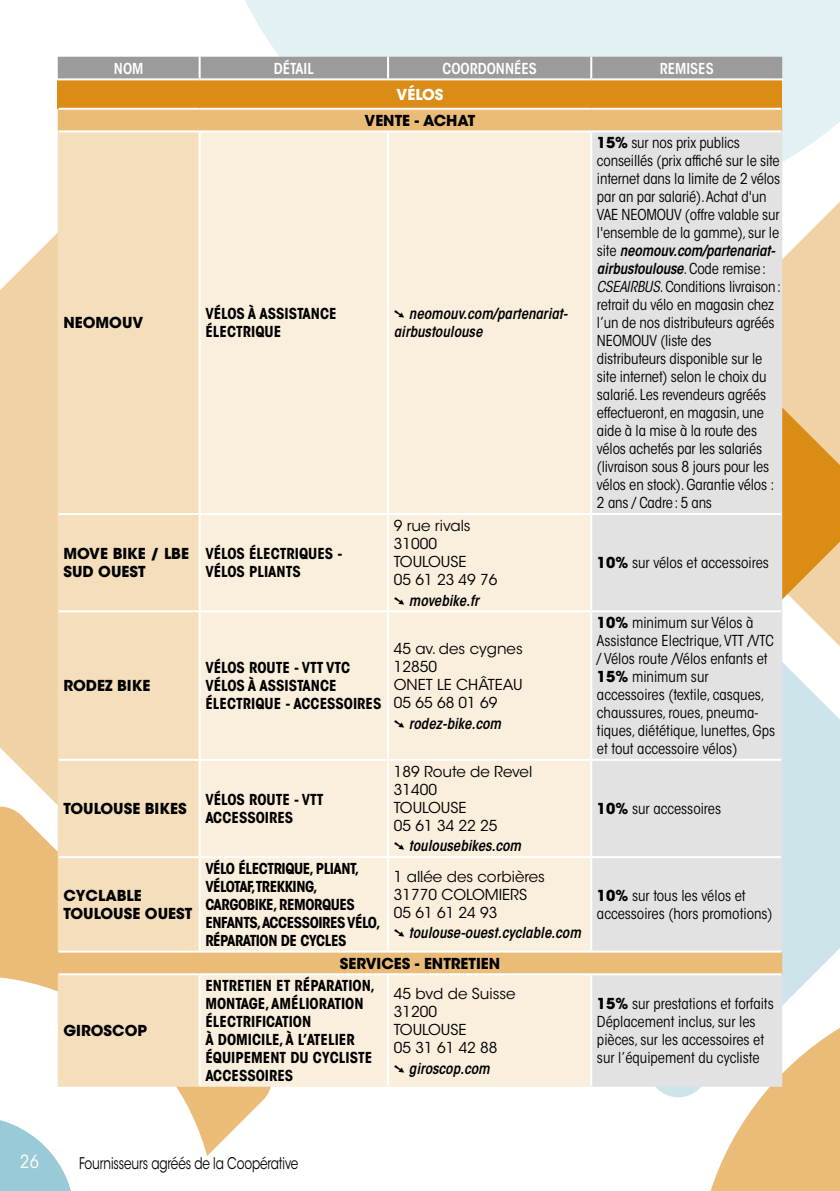
<style>
.page{position:relative;width:840px;height:1191px;background:#fff}
.page>*{position:absolute;margin:0;border:0;box-sizing:border-box;transform-origin:0 0}
.t1{font:condensed 18px "ITC Avant Garde Std";color:#fff}
.t2{font:16px "ITC Avant Garde Std";letter-spacing:-.01em;color:#000;scale:.75 1}
.t3{font:condensed 15px/18px "ITC Avant Garde Std";letter-spacing:-.01em;color:#000}
.t4{font:700 condensed 15px/18px "ITC Avant Garde Std";color:#000}
.t5{font:15px/18px "ITC Avant Garde Std";color:#000}
.t6{font:italic 600 condensed 15px/18px "ITC Avant Garde Std";color:#000}
.t7{font:700 15px/18px "ITC Avant Garde Std";color:#000}
.t8{font:700 condensed 15px/18px "ITC Avant Garde Std";letter-spacing:-.03em;color:#000}
.t9{font:600 condensed 15px "ITC Avant Garde Std";color:#fff}
.t10{font:700 15px "ITC Avant Garde Std";color:#fff}
.s1{font-weight:700;font-stretch:normal}
.s2{font-weight:600;font-style:italic}
.s3{font-style:italic}
</style>
<div class="page">
<svg style="left:710px;top:1100px;width:129px;height:91px"></svg>
<svg style="left:0;top:946px;width:275px;height:202px;fill:#eabc77"></svg>
<svg style="left:781px;top:213px;width:58px;height:91px;fill:#f1d2a5"></svg>
<svg style="left:411px;top:703px;width:428px;height:397px;fill:#cde4eb"></svg>
<svg style="left:0;top:92px;width:58px;height:854px;fill:#f1d2a5"></svg>
<svg style="left:781px;top:304px;width:58px;height:399px"></svg>
<svg style="left:204px;top:0;width:635px;height:213px;fill:#e3f0f4"></svg>
<svg style="left:0;top:976px;width:215px;height:180px"></svg>
<svg style="left:0;top:1116px;width:75px;height:75px"></svg>
<div style="left:58px;top:57px;width:723px;height:21px;background:#9b9b9b"></div>
<div style="left:58px;top:79px;width:723px;height:30px;background:#db8c15"></div>
<div style="left:58px;top:109px;width:723px;height:22px;background:#eabc77"></div>
<div style="left:58px;top:131px;width:141px;height:955px;background:#f5debb"></div>
<div style="left:199px;top:132px;width:392px;height:954px;background:#faefdd"></div>
<div style="left:591px;top:131px;width:190px;height:955px;background:#e2e2e2"></div>
<hr style="left:198px;top:57px;width:2px;height:21px;background:#fff">
<hr style="left:387px;top:57px;width:2px;height:21px;background:#fff">
<hr style="left:590px;top:57px;width:2px;height:21px;background:#fff">
<hr style="left:57px;top:78px;width:142px;height:2px;background:#fff">
<hr style="left:199px;top:78px;width:189px;height:2px;background:#fff">
<hr style="left:388px;top:78px;width:203px;height:2px;background:#fff">
<hr style="left:591px;top:78px;width:191px;height:2px;background:#fff">
<hr style="left:59px;top:108px;width:140px;height:2px;background:#fff">
<hr style="left:199px;top:108px;width:189px;height:2px;background:#fff">
<hr style="left:388px;top:108px;width:203px;height:2px;background:#fff">
<hr style="left:591px;top:108px;width:189px;height:2px;background:#fff">
<hr style="left:59px;top:130px;width:140px;height:2px;background:#fff">
<hr style="left:199px;top:130px;width:189px;height:2px;background:#fff">
<hr style="left:198px;top:132px;width:2px;height:381px;background:#fff">
<hr style="left:388px;top:130px;width:203px;height:2px;background:#fff">
<hr style="left:387px;top:132px;width:2px;height:381px;background:#fff">
<hr style="left:591px;top:130px;width:189px;height:2px;background:#fff">
<hr style="left:590px;top:132px;width:2px;height:381px;background:#fff">
<hr style="left:59px;top:513px;width:140px;height:2px;background:#fff">
<hr style="left:199px;top:513px;width:189px;height:2px;background:#fff">
<hr style="left:198px;top:515px;width:2px;height:95px;background:#fff">
<hr style="left:388px;top:513px;width:203px;height:2px;background:#fff">
<hr style="left:387px;top:515px;width:2px;height:95px;background:#fff">
<hr style="left:591px;top:513px;width:189px;height:2px;background:#fff">
<hr style="left:590px;top:515px;width:2px;height:95px;background:#fff">
<hr style="left:59px;top:610px;width:140px;height:2px;background:#fff">
<hr style="left:199px;top:610px;width:189px;height:2px;background:#fff">
<hr style="left:198px;top:612px;width:2px;height:147px;background:#fff">
<hr style="left:388px;top:610px;width:203px;height:2px;background:#fff">
<hr style="left:387px;top:612px;width:2px;height:147px;background:#fff">
<hr style="left:591px;top:610px;width:189px;height:2px;background:#fff">
<hr style="left:590px;top:612px;width:2px;height:147px;background:#fff">
<hr style="left:59px;top:759px;width:140px;height:2px;background:#fff">
<hr style="left:199px;top:759px;width:189px;height:2px;background:#fff">
<hr style="left:198px;top:761px;width:2px;height:95px;background:#fff">
<hr style="left:388px;top:759px;width:203px;height:2px;background:#fff">
<hr style="left:387px;top:761px;width:2px;height:95px;background:#fff">
<hr style="left:591px;top:759px;width:189px;height:2px;background:#fff">
<hr style="left:590px;top:761px;width:2px;height:95px;background:#fff">
<hr style="left:59px;top:856px;width:140px;height:2px;background:#fff">
<hr style="left:199px;top:856px;width:189px;height:2px;background:#fff">
<hr style="left:198px;top:858px;width:2px;height:92px;background:#fff">
<hr style="left:388px;top:856px;width:203px;height:2px;background:#fff">
<hr style="left:387px;top:858px;width:2px;height:92px;background:#fff">
<hr style="left:591px;top:856px;width:189px;height:2px;background:#fff">
<hr style="left:590px;top:858px;width:2px;height:92px;background:#fff">
<hr style="left:59px;top:950px;width:140px;height:2px;background:#fff">
<hr style="left:199px;top:950px;width:189px;height:2px;background:#fff">
<hr style="left:388px;top:950px;width:203px;height:2px;background:#fff">
<hr style="left:591px;top:950px;width:189px;height:2px;background:#fff">
<hr style="left:59px;top:973px;width:140px;height:2px;background:#fff">
<hr style="left:199px;top:973px;width:189px;height:2px;background:#fff">
<hr style="left:198px;top:975px;width:2px;height:110px;background:#fff">
<hr style="left:388px;top:973px;width:203px;height:2px;background:#fff">
<hr style="left:387px;top:975px;width:2px;height:110px;background:#fff">
<hr style="left:591px;top:973px;width:189px;height:2px;background:#fff">
<hr style="left:590px;top:975px;width:2px;height:110px;background:#fff">
<p class="t9" style="left:114px;top:59px;width:31px">NOM</p>
<p class="t9" style="left:274px;top:59px;width:41px">DÉTAIL</p>
<p class="t9" style="left:442px;top:59px;width:96px">COORDONNÉES</p>
<p class="t9" style="left:659px;top:59px;width:55px">REMISES</p>
<p class="t10" style="left:396px;top:85px;width:48px">VÉLOS</p>
<p class="t7" style="left:364px;top:111px;width:112px">VENTE - ACHAT</p>
<p class="t7" style="left:63px;top:314px;width:81px">NEOMOUV</p>
<p class="t4" style="left:205px;top:305px;width:133px">VÉLOS À ASSISTANCE<br>ÉLECTRIQUE</p>
<p class="t6" style="left:393px;top:305px;width:175px">➘ neomouv.com/partenariat&shy;airbustoulouse</p>
<p class="t7" style="left:63px;top:544px;width:127px">MOVE BIKE / LBE<br>SUD OUEST</p>
<p class="t4" style="left:205px;top:544px;width:138px">VÉLOS ÉLECTRIQUES -<br>VÉLOS PLIANTS</p>
<p class="t5" style="left:393px;top:516px;width:105px">9 rue rivals<br>31000<br>TOULOUSE<br>05 61 23 49 76</p>
<p class="t6" style="left:393px;top:591px;width:86px">➘ movebike.fr</p>
<p class="t7" style="left:63px;top:676px;width:88px">RODEZ BIKE</p>
<p class="t7" style="left:63px;top:799px;width:125px">TOULOUSE BIKES</p>
<p class="t4" style="left:205px;top:658px;width:177px">VÉLOS ROUTE - VTT VTC<br>VÉLOS À ASSISTANCE<br>ÉLECTRIQUE - ACCESSOIRES</p>
<p class="t5" style="left:393px;top:639px;width:130px">45 av. des cygnes<br>12850<br>ONET LE CHÂTEAU<br>05 65 68 01 69</p>
<p class="t6" style="left:393px;top:714px;width:109px">➘ rodez-bike.com</p>
<p class="t4" style="left:205px;top:790px;width:119px">VÉLOS ROUTE - VTT<br>ACCESSOIRES</p>
<p class="t5" style="left:393px;top:762px;width:140px">189 Route de Revel<br>31400<br>TOULOUSE<br>05 61 34 22 25</p>
<p class="t6" style="left:393px;top:837px;width:129px">➘ toulousebikes.com</p>
<p class="t7" style="left:63px;top:886px;width:130px">CYCLABLE<br>TOULOUSE OUEST</p>
<p class="t7" style="left:63px;top:1021px;width:85px">GIROSCOP</p>
<p class="t8" style="left:205px;top:859px;width:176px">VÉLO ÉLECTRIQUE, PLIANT,<br>VÉLOTAF,TREKKING,<br>CARGOBIKE, REMORQUES<br>ENFANTS,ACCESSOIRES VÉLO,<br>RÉPARATION DE CYCLES</p>
<p class="t5" style="left:393px;top:867px;width:152px">1 allée des corbières<br>31770 COLOMIERS<br>05 61 61 24 93</p>
<p class="t6" style="left:393px;top:924px;width:188px">➘ toulouse-ouest.cyclable.com</p>
<p class="t7" style="left:339px;top:954px;width:162px">SERVICES - ENTRETIEN</p>
<p class="t4" style="left:205px;top:976px;width:171px">ENTRETIEN ET RÉPARATION,<br>MONTAGE, AMÉLIORATION<br>ÉLECTRIFICATION<br>À DOMICILE, À L’ATELIER<br>ÉQUIPEMENT DU CYCLISTE<br>ACCESSOIRES</p>
<p class="t5" style="left:393px;top:984px;width:123px">45 bvd de Suisse<br>31200<br>TOULOUSE<br>05 31 61 42 88</p>
<p class="t6" style="left:393px;top:1059px;width:97px">➘ giroscop.com</p>
<p class="t3" style="left:596px;top:134px;width:185px"><span class="s1">15%</span> sur nos prix publics conseillés (prix affiché sur le site internet dans la limite de 2 vélos par an par salarié). Achat d'un<br>VAE NEOMOUV (offre valable sur l'ensemble de la gamme), sur le site <span class="s2">neomouv.com/partenariat&shy;airbustoulouse</span>. Code remise:<br><span class="s3">CSEAIRBUS</span>. Conditions livraison: retrait du vélo en magasin chez l’un de nos distributeurs agréés<br>NEOMOUV (liste des distributeurs disponible sur le site internet) selon le choix du salarié. Les revendeurs agréés effectueront, en magasin, une aide à la mise à la route des vélos achetés par les salariés (livraison sous 8 jours pour les vélos en stock). Garantie vélos :<br>2 ans / Cadre: 5 ans</p>
<p class="t3" style="left:596px;top:554px;width:173px"><span class="s1">10%</span> sur vélos et accessoires</p>
<p class="t3" style="left:596px;top:614px;width:180px"><span class="s1">10%</span> minimum sur Vélos à<br>Assistance Electrique, VTT /VTC / Vélos route /Vélos enfants et<br><span class="s1">15%</span> minimum sur accessoires (textile, casques, chaussures, roues, pneuma&shy;tiques, diététique, lunettes, Gps et tout accessoire vélos)</p>
<p class="t3" style="left:596px;top:799px;width:126px"><span class="s1">10%</span> sur accessoires</p>
<p class="t3" style="left:596px;top:886px;width:177px"><span class="s1">10%</span> sur tous les vélos et accessoires (hors promotions)</p>
<p class="t3" style="left:596px;top:994px;width:178px"><span class="s1">15%</span> sur prestations et forfaits<br>Déplacement inclus, sur les pièces, sur les accessoires et sur l’équipement du cycliste</p>
<p class="t1" style="left:20px;top:1150px;width:20px">26</p>
<p class="t2" style="left:79px;top:1153px;width:294px">Fournisseurs agréés de la Coopérative</p>
</div>
